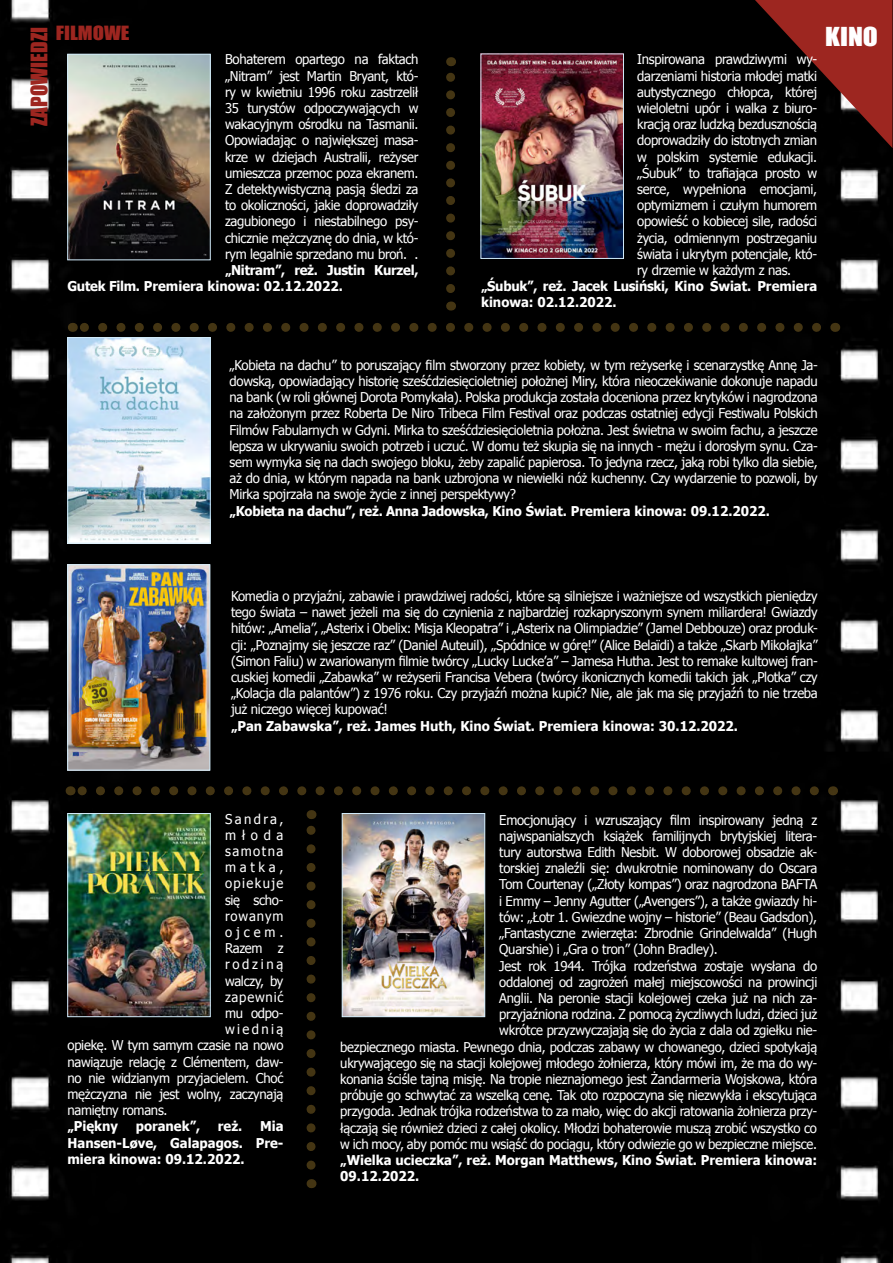
<style>
.page{position:relative;width:893px;height:1263px;background:#000}
.page>*{position:absolute;margin:0;border:0;box-sizing:border-box;transform-origin:0 0}
.t1{font:24px "Impact";color:#fff;scale:1.15 1}
.t2{font:21px "Impact";color:#9d2620}
.t3{font:18px "Impact";color:#9d2620;scale:1.15 1}
.t4{font:13.5px/16.2px "Tahoma";letter-spacing:-.02em;color:#fff;text-align:justify}
.t5{font:700 13.5px/16.2px "Tahoma";color:#fff}
.t6{font:700 13.5px/16.2px "Tahoma";letter-spacing:-.02em;color:#fff}
.t7{font:13.5px "Tahoma";letter-spacing:.105em;color:#fff}
.t8{font:13.5px "Tahoma";letter-spacing:.06em;color:#fff}
.t9{font:13.5px "Tahoma";letter-spacing:.115em;color:#fff}
.t10{font:13.5px "Tahoma";letter-spacing:.07em;color:#fff}
.t11{font:13.5px "Tahoma";letter-spacing:.21em;color:#fff}
.t12{font:13.5px "Tahoma";letter-spacing:.185em;color:#fff}
</style>
<div class="page">
<svg style="left:79px;top:786px;width:735px;height:9px;background:#191407"></svg>
<svg style="left:81px;top:323px;width:736px;height:9px;background:#1a1407"></svg>
<svg style="left:307px;top:810px;width:9px;height:355px;background:#191407"></svg>
<svg style="left:755px;top:0;width:137px;height:148px;background:#481210"></svg>
<div style="left:825px;top:27px;width:66px;height:27px;background:#9d2620"></div>
<img style="left:70px;top:339px;width:138px;height:202px">
<div style="left:68px;top:337px;width:142px;height:206px;border:1px solid #d1ebfa"></div>
<img style="left:70px;top:567px;width:138px;height:201px">
<div style="left:68px;top:565px;width:142px;height:205px;border:1px solid #d1ebfa"></div>
<img style="left:70px;top:815px;width:138px;height:200px">
<div style="left:68px;top:813px;width:142px;height:204px;border:1px solid #d1ebfa"></div>
<img style="left:483px;top:56px;width:139px;height:201px">
<div style="left:481px;top:54px;width:143px;height:205px;border:1px solid #d1ebfa"></div>
<svg style="left:446px;top:57px;width:9px;height:232px;background:#1b1507"></svg>
<img style="left:70px;top:56px;width:138px;height:202px">
<div style="left:68px;top:54px;width:142px;height:206px;border:1px solid #d1ebfa"></div>
<img style="left:344px;top:815px;width:139px;height:200px">
<div style="left:342px;top:813px;width:143px;height:204px;border:1px solid #d1ebfa"></div>
<h3 class="t3" style="left:56px;top:19px;width:66px">FILMOWE</h3>
<h2 class="t2" style="left:23px;top:126px;width:101px;rotate:-90deg">ZAPOWIEDZI</h2>
<h1 class="t1" style="left:825px;top:18px;width:47px">KINO</h1>
<p class="t4" style="left:225px;top:51px;width:195px">Bohaterem opartego na faktach „Nitram” jest Martin Bryant, któ&shy;ry w kwietniu 1996 roku zastrzelił 35 turystów odpoczywających w wakacyjnym ośrodku na Tasmanii.<br>Opowiadając o największej masa&shy;krze w dziejach Australii, reżyser umieszcza przemoc poza ekranem.<br>Z detektywistyczną pasją śledzi za to okoliczności, jakie doprowadziły zagubionego i niestabilnego psy&shy;chicznie mężczyznę do dnia, w któ&shy;rym legalnie sprzedano mu broń. .</p>
<p class="t6" style="left:67px;top:261px;width:353px;text-indent:158px">„Nitram”, reż. Justin Kurzel,<br>Gutek Film. Premiera kinowa: 02.12.2022.</p>
<p class="t4" style="left:637px;top:51px;width:181px">Inspirowana prawdziwymi wy&shy;darzeniami historia młodej matki autystycznego chłopca, której wieloletni upór i walka z biuro&shy;kracją oraz ludzką bezdusznością doprowadziły do istotnych zmian w polskim systemie edukacji. „Śubuk” to trafiająca prosto w serce, wypełniona emocjami, optymizmem i czułym humorem opowieść o kobiecej sile, radości życia, odmiennym postrzeganiu świata i ukrytym potencjale, któ&shy;ry drzemie w każdym z nas.</p>
<p class="t5" style="left:481px;top:277px;width:338px">„Śubuk”, reż. Jacek Lusiński, Kino Świat. Premiera kinowa: 02.12.2022.</p>
<p class="t4" style="left:230px;top:356px;width:590px">„Kobieta na dachu” to poruszający film stworzony przez kobiety, w tym reżyserkę i scenarzystkę Annę Ja&shy;dowską, opowiadający historię sześćdziesięcioletniej położnej Miry, która nieoczekiwanie dokonuje napadu na bank (w roli głównej Dorota Pomykała). Polska produkcja została doceniona przez krytyków i nagrodzona na założonym przez Roberta De Niro Tribeca Film Festival oraz podczas ostatniej edycji Festiwalu Polskich Filmów Fabularnych w Gdyni. Mirka to sześćdziesięcioletnia położna. Jest świetna w swoim fachu, a jeszcze lepsza w ukrywaniu swoich potrzeb i uczuć. W domu też skupia się na innych - mężu i dorosłym synu. Cza&shy;sem wymyka się na dach swojego bloku, żeby zapalić papierosa. To jedyna rzecz, jaką robi tylko dla siebie, aż do dnia, w którym napada na bank uzbrojona w niewielki nóż kuchenny. Czy wydarzenie to pozwoli, by Mirka spojrzała na swoje życie z innej perspektywy?</p>
<p class="t5" style="left:230px;top:502px;width:542px">„Kobieta na dachu”, reż. Anna Jadowska, Kino Świat. Premiera kinowa: 09.12.2022.</p>
<p class="t4" style="left:231px;top:587px;width:588px">Komedia o przyjaźni, zabawie i prawdziwej radości, które są silniejsze i ważniejsze od wszystkich pieniędzy tego świata – nawet jeżeli ma się do czynienia z najbardziej rozkapryszonym synem miliardera! Gwiazdy hitów: „Amelia”, „Asterix i Obelix: Misja Kleopatra” i „Asterix na Olimpiadzie” (Jamel Debbouze) oraz produk&shy;cji: „Poznajmy się jeszcze raz” (Daniel Auteuil), „Spódnice w górę!” (Alice Belaïdi) a także „Skarb Mikołajka” (Simon Faliu) w zwariowanym filmie twórcy „Lucky Lucke’a” – Jamesa Hutha. Jest to remake kultowej fran&shy;cuskiej komedii „Zabawka” w reżyserii Francisa Vebera (twórcy ikonicznych komedii takich jak „Plotka” czy „Kolacja dla palantów”) z 1976 roku. Czy przyjaźń można kupić? Nie, ale jak ma się przyjaźń to nie trzeba już niczego więcej kupować!</p>
<p class="t5" style="left:231px;top:717px;width:508px">„Pan Zabawska”, reż. James Huth, Kino Świat. Premiera kinowa: 30.12.2022.</p>
<p class="t4" style="left:225px;top:810px;width:60px">Sandra,</p>
<p class="t4" style="left:225px;top:826px;width:60px">młoda</p>
<p class="t9" style="left:225px;top:842px;width:60px">samotna</p>
<p class="t4" style="left:225px;top:858px;width:60px">matka,</p>
<p class="t7" style="left:225px;top:874px;width:60px">opiekuje</p>
<p class="t4" style="left:225px;top:891px;width:60px">się scho-</p>
<p class="t10" style="left:225px;top:907px;width:60px">rowanym</p>
<p class="t4" style="left:225px;top:923px;width:60px">ojcem.</p>
<p class="t4" style="left:225px;top:939px;width:60px">Razem z</p>
<p class="t11" style="left:225px;top:955px;width:60px">rodziną</p>
<p class="t4" style="left:225px;top:972px;width:60px">walczy, by</p>
<p class="t8" style="left:225px;top:988px;width:60px">zapewnić</p>
<p class="t4" style="left:225px;top:1004px;width:60px">mu odpo-</p>
<p class="t12" style="left:225px;top:1020px;width:60px">wiednią</p>
<p class="t4" style="left:67px;top:1037px;width:217px">opiekę. W tym samym czasie na nowo</p>
<p class="t4" style="left:67px;top:1053px;width:218px">nawiązuje relację z Clémentem, daw-</p>
<p class="t4" style="left:67px;top:1069px;width:217px">no nie widzianym przyjacielem. Choć</p>
<p class="t4" style="left:67px;top:1085px;width:218px">mężczyzna nie jest wolny, zaczynają</p>
<p class="t4" style="left:67px;top:1101px;width:102px">namiętny romans.</p>
<p class="t5" style="left:67px;top:1117px;width:52px">„Piękny</p>
<p class="t5" style="left:136px;top:1117px;width:66px">poranek”,</p>
<p class="t5" style="left:218px;top:1117px;width:26px">reż.</p>
<p class="t5" style="left:67px;top:1117px;width:218px;text-align:justify;text-indent:193px">Mia Hansen-Løve, Galapagos. Pre&shy;miera kinowa: 09.12.2022.</p>
<p class="t4" style="left:499px;top:811px;width:319px">Emocjonujący i wzruszający film inspirowany jedną z</p>
<p class="t4" style="left:499px;top:827px;width:319px">najwspanialszych książek familijnych brytyjskiej litera-</p>
<p class="t4" style="left:499px;top:843px;width:319px">tury autorstwa Edith Nesbit. W doborowej obsadzie ak-</p>
<p class="t4" style="left:499px;top:860px;width:319px">torskiej znaleźli się: dwukrotnie nominowany do Oscara</p>
<p class="t4" style="left:499px;top:876px;width:320px">Tom Courtenay („Złoty kompas”) oraz nagrodzona BAFTA</p>
<p class="t4" style="left:499px;top:892px;width:319px">i Emmy – Jenny Agutter („Avengers”), a także gwiazdy hi-</p>
<p class="t4" style="left:499px;top:908px;width:319px">tów: „Łotr 1. Gwiezdne wojny – historie” (Beau Gadsdon),</p>
<p class="t4" style="left:499px;top:924px;width:319px">„Fantastyczne zwierzęta: Zbrodnie Grindelwalda” (Hugh</p>
<p class="t4" style="left:499px;top:941px;width:220px">Quarshie) i „Gra o tron” (John Bradley).</p>
<p class="t4" style="left:499px;top:957px;width:319px">Jest rok 1944. Trójka rodzeństwa zostaje wysłana do</p>
<p class="t4" style="left:499px;top:973px;width:320px">oddalonej od zagrożeń małej miejscowości na prowincji</p>
<p class="t4" style="left:499px;top:989px;width:319px">Anglii. Na peronie stacji kolejowej czeka już na nich za-</p>
<p class="t4" style="left:499px;top:1005px;width:319px">przyjaźniona rodzina. Z pomocą życzliwych ludzi, dzieci już</p>
<p class="t4" style="left:499px;top:1022px;width:319px">wkrótce przyzwyczajają się do życia z dala od zgiełku nie-</p>
<p class="t4" style="left:340px;top:1038px;width:478px">bezpiecznego miasta. Pewnego dnia, podczas zabawy w chowanego, dzieci spotykają</p>
<p class="t4" style="left:340px;top:1054px;width:478px">ukrywającego się na stacji kolejowej młodego żołnierza, który mówi im, że ma do wy-</p>
<p class="t4" style="left:340px;top:1070px;width:478px">konania ściśle tajną misję. Na tropie nieznajomego jest Żandarmeria Wojskowa, która</p>
<p class="t4" style="left:340px;top:1086px;width:478px">próbuje go schwytać za wszelką cenę. Tak oto rozpoczyna się niezwykła i ekscytująca</p>
<p class="t4" style="left:340px;top:1103px;width:478px">przygoda. Jednak trójka rodzeństwa to za mało, więc do akcji ratowania żołnierza przy-</p>
<p class="t4" style="left:340px;top:1119px;width:478px">łączają się również dzieci z całej okolicy. Młodzi bohaterowie muszą zrobić wszystko co</p>
<p class="t4" style="left:340px;top:1135px;width:478px">w ich mocy, aby pomóc mu wsiąść do pociągu, który odwiezie go w bezpieczne miejsce.</p>
<p class="t5" style="left:340px;top:1151px;width:479px">„Wielka ucieczka”, reż. Morgan Matthews, Kino Świat. Premiera kinowa:<br>09.12.2022.</p>
</div>
